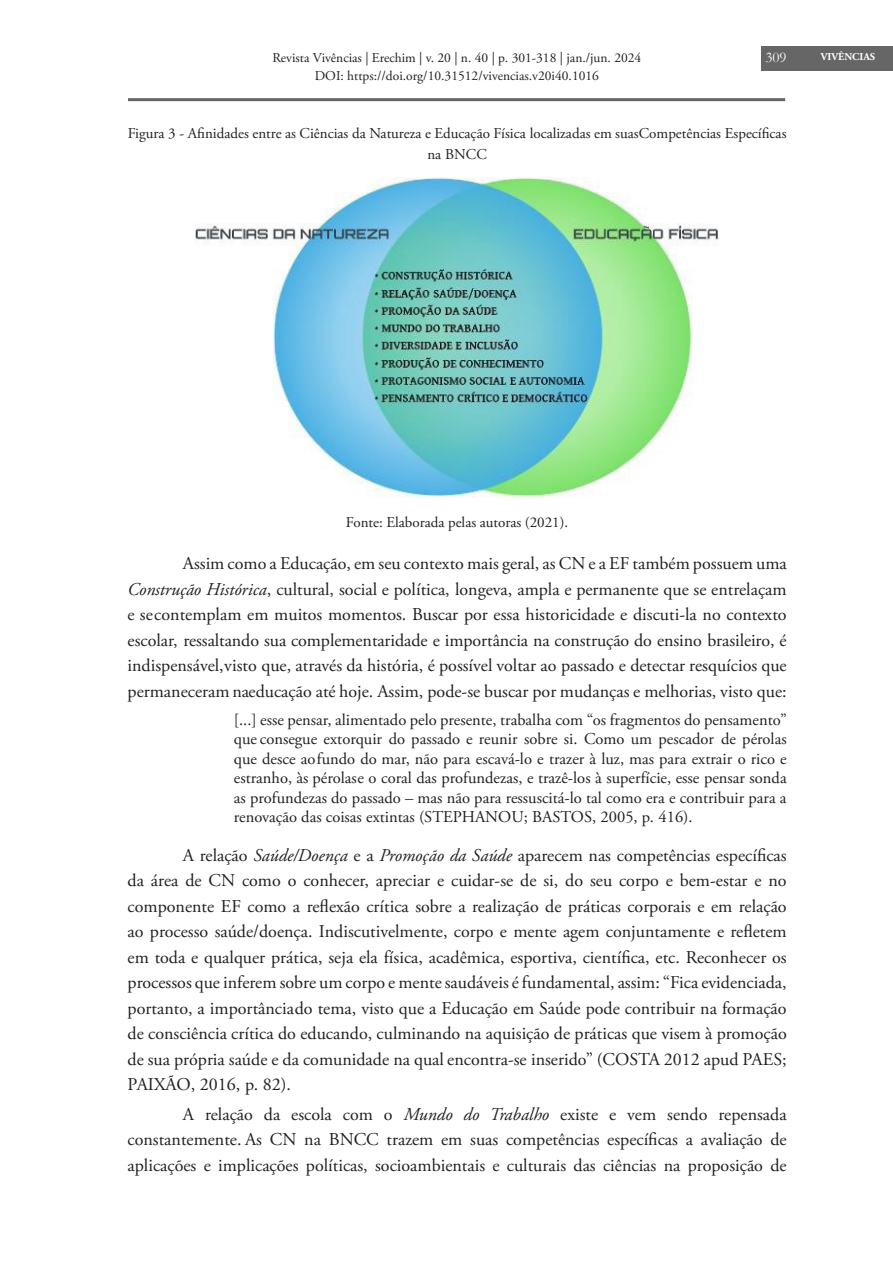
<style>
.page{position:relative;width:893px;height:1263px;background:#fff}
.page>*{position:absolute;margin:0;border:0;box-sizing:border-box;transform-origin:0 0}
.TEXTO_NORMAL{font:18px/25.5px "Adobe Garamond Pro";color:#231f20;text-align:justify}
.CITAÇÕES{font:16.5px/19.5px "Adobe Garamond Pro";color:#231f20;text-align:justify}
.Tabela{font:15px/21px "Adobe Garamond Pro";color:#231f20;text-align:center}
.t1{font:15px "Garamond";color:#fff}
.t2{font:13.5px "Adobe Garamond Pro";color:#231f20}
.t3{font:700 10.5px "Adobe Garamond Pro";color:#fff}
.s1{font-style:italic}
</style>
<div class="page">
<div style="left:761px;top:46px;width:132px;height:25px;background:#666"></div>
<hr style="left:128px;top:98px;width:657px;height:3px;background:#666">
<img style="left:196px;top:177px;width:523px;height:320px">
<p class="t2" style="left:272px;top:49px;width:370px">Revista Vivências | Erechim | v. 20 | n. 40 | p. 301-318 | jan./jun. 2024</p>
<p class="t1" style="left:766px;top:47px;width:23px">309</p>
<p class="t2" style="left:315px;top:67px;width:286px">DOI: https://doi.org/10.31512/vivencias.v20i40.1016</p>
<p class="Tabela" style="left:128px;top:124px;width:660px">Figura 3 - Afinidades entre as Ciências da Natureza e Educação Física localizadas em suas Competências Específicas na BNCC</p>
<p class="t3" style="left:821px;top:50px;width:56px">VIVÊNCIAS</p>
<p class="Tabela" style="left:346px;top:512px;width:224px">Fonte: Elaborada pelas autoras (2021).</p>
<p class="TEXTO_NORMAL" style="left:128px;top:551px;width:661px;text-indent:55px">Assim como a Educação, em seu contexto mais geral, as CN e a EF também possuem uma <span class="s1">Construção Histórica</span>, cultural, social e política, longeva, ampla e permanente que se entrelaçam e se contemplam em muitos momentos. Buscar por essa historicidade e discuti-la no contexto escolar, ressaltando sua complementaridade e importância na construção do ensino brasileiro, é indispensável, visto que, através da história, é possível voltar ao passado e detectar resquícios que permaneceram na educação até hoje. Assim, pode-se buscar por mudanças e melhorias, visto que:</p>
<p class="CITAÇÕES" style="left:234px;top:710px;width:554px">[...] esse pensar, alimentado pelo presente, trabalha com “os fragmentos do pensamento” que consegue extorquir do passado e reunir sobre si. Como um pescador de pérolas que desce ao fundo do mar, não para escavá-lo e trazer à luz, mas para extrair o rico e estranho, às pérolas e o coral das profundezas, e trazê-los à superfície, esse pensar sonda as profundezas do passado – mas não para ressuscitá-lo tal como era e contribuir para a renovação das coisas extintas (STEPHANOU; BASTOS, 2005, p. 416).</p>
<p class="TEXTO_NORMAL" style="left:128px;top:843px;width:661px;text-indent:55px">A relação <span class="s1">Saúde/Doença</span> e a <span class="s1">Promoção da Saúde</span> aparecem nas competências específicas da área de CN como o conhecer, apreciar e cuidar-se de si, do seu corpo e bem-estar e no componente EF como a reflexão crítica sobre a realização de práticas corporais e em relação ao processo saúde/doença. Indiscutivelmente, corpo e mente agem conjuntamente e refletem em toda e qualquer prática, seja ela física, acadêmica, esportiva, científica, etc. Reconhecer os processos que inferem sobre um corpo e mente saudáveis é fundamental, assim: “Fica evidenciada, portanto, a importância do tema, visto que a Educação em Saúde pode contribuir na formação de consciência crítica do educando, culminando na aquisição de práticas que visem à promoção de sua própria saúde e da comunidade na qual encontra-se inserido” (COSTA 2012 apud PAES; PAIXÃO, 2016, p. 82).</p>
<p class="TEXTO_NORMAL" style="left:128px;top:1102px;width:661px;text-indent:55px">A relação da escola com o <span class="s1">Mundo do Trabalho</span> existe e vem sendo repensada constantemente. As CN na BNCC trazem em suas competências específicas a avaliação de aplicações e implicações políticas, socioambientais e culturais das ciências na proposição de</p>
</div>
